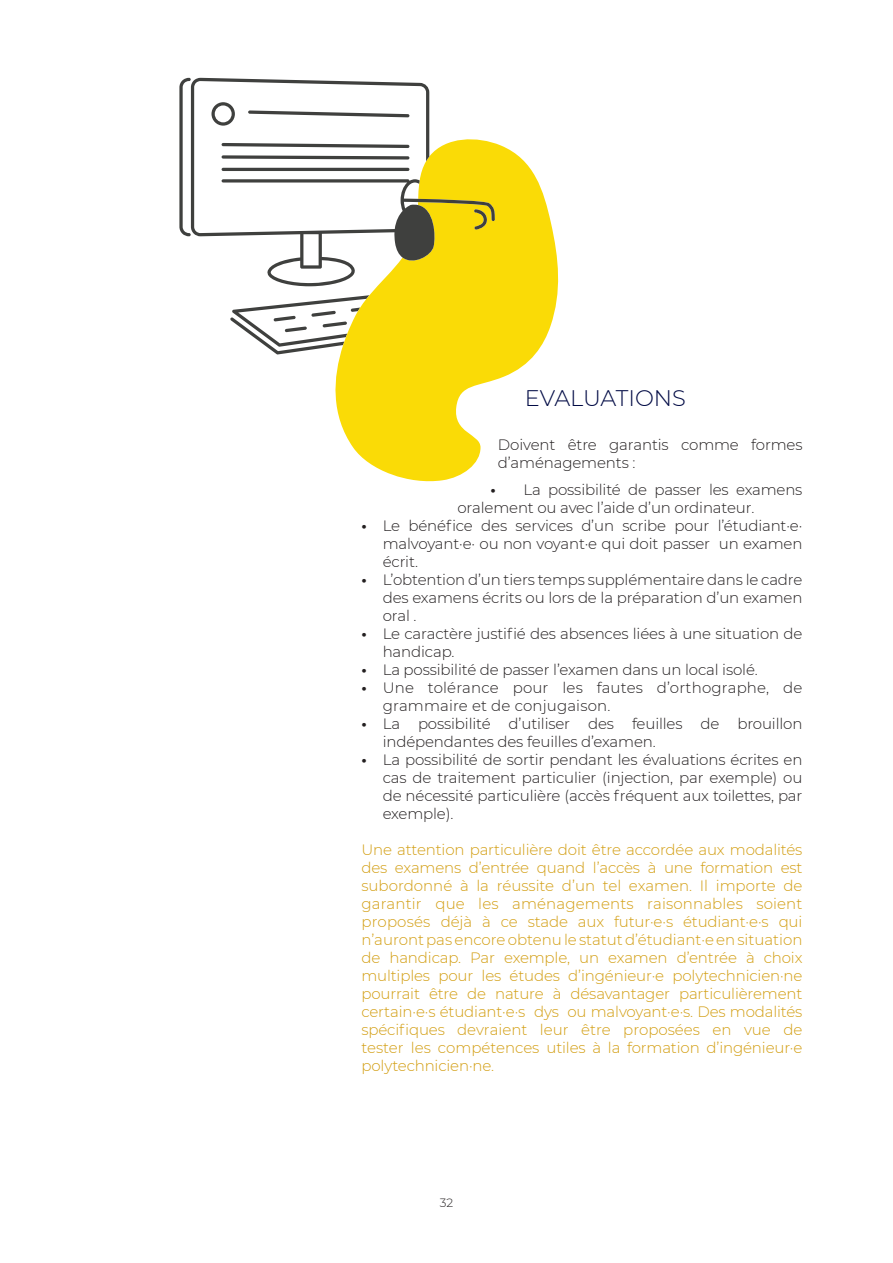
<style>
.page{position:relative;width:893px;height:1263px;background:#fff}
.page>*{position:absolute;margin:0;border:0;box-sizing:border-box;transform-origin:0 0}
.t1{font:300 22.5px "Montserrat";letter-spacing:-.005em;color:#020b45}
.t2{font:300 15px/18px "Montserrat";letter-spacing:-.01em;color:#231f20}
.t3{font:300 15px/18px "Montserrat";letter-spacing:-.01em;color:#d29d10;text-align:justify}
.t4{font:300 15px/18px "Montserrat";letter-spacing:.01em;color:#231f20}
.t5{font:300 12px "Montserrat";color:#231f20}
.s1{font-weight:700}
</style>
<div class="page">
<svg style="left:179px;top:78px;width:12px;height:158px"></svg>
<svg style="left:230px;top:299px;width:101px;height:55px"></svg>
<svg style="left:331px;top:143px;width:228px;height:339px;fill:#fadb06"></svg>
<svg style="left:191px;top:78px;width:304px;height:208px"></svg>
<svg style="left:474px;top:209px;width:14px;height:21px"></svg>
<h1 class="t1" style="left:525px;top:382px;width:162px">EVALUATIONS</h1>
<p class="t2" style="left:498px;top:435px;width:306px">Doivent être garantis comme formes d’aménagements :</p>
<p class="t2" style="left:457px;top:480px;width:347px;text-indent:33px"><span class="s1">•</span> La possibilité de passer les examens oralement ou avec l’aide d’un ordinateur.</p>
<p class="t2" style="left:383px;top:516px;width:421px;text-align:justify;text-indent:-21px"><span class="s1">•</span> Le bénéfice des services d’un scribe pour l’étudiant·e· malvoyant·e· ou non voyant·e qui doit passer un examen écrit.</p>
<p class="t2" style="left:383px;top:570px;width:421px;text-align:justify;text-indent:-21px"><span class="s1">•</span> L’obtention d’un tiers temps supplémentaire dans le cadre des examens écrits ou lors de la préparation d’un examen oral .</p>
<p class="t2" style="left:383px;top:624px;width:421px;text-indent:-21px"><span class="s1">•</span> Le caractère justifié des absences liées à une situation de handicap.</p>
<p class="t2" style="left:361px;top:660px;width:398px"><span class="s1">•</span> La possibilité de passer l’examen dans un local isolé.</p>
<p class="t4" style="left:383px;top:678px;width:421px;text-indent:-21px"><span class="s1">•</span> Une tolérance pour les fautes d’orthographe, de grammaire et de conjugaison.</p>
<p class="t2" style="left:383px;top:714px;width:421px;text-indent:-21px"><span class="s1">•</span> La possibilité d’utiliser des feuilles de brouillon indépendantes des feuilles d’examen.</p>
<p class="t2" style="left:383px;top:750px;width:421px;text-align:justify;text-indent:-21px"><span class="s1">•</span> La possibilité de sortir pendant les évaluations écrites en cas de traitement particulier (injection, par exemple) ou de nécessité particulière (accès fréquent aux toilettes, par exemple).</p>
<p class="t3" style="left:361px;top:840px;width:443px">Une attention particulière doit être accordée aux modalités des examens d’entrée quand l’accès à une formation est subordonné à la réussite d’un tel examen. Il importe de garantir que les aménagements raisonnables soient proposés déjà à ce stade aux futur·e·s étudiant·e·s qui n’auront pas encore obtenu le statut d’étudiant·e en situation de handicap. Par exemple, un examen d’entrée à choix multiples pour les études d’ingénieur·e polytechnicien·ne pourrait être de nature à désavantager particulièrement certain·e·s étudiant·e·s dys ou malvoyant·e·s. Des modalités spécifiques devraient leur être proposées en vue de tester les compétences utiles à la formation d’ingénieur·e polytechnicien·ne.</p>
<p class="t5" style="left:440px;top:1194px;width:15px">32</p>
</div>
